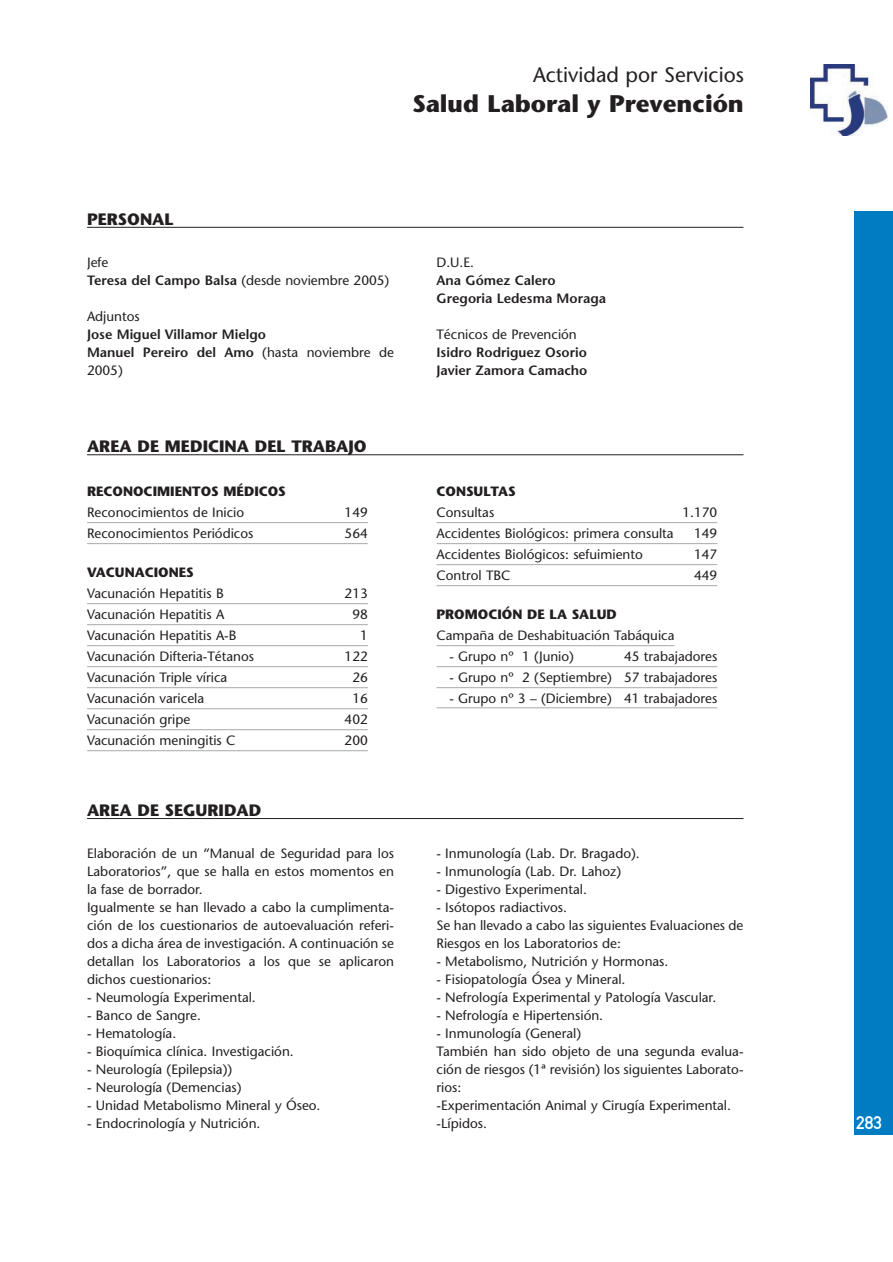
<style>
.page{position:relative;width:893px;height:1262px;background:#fff}
.page>*{position:absolute;margin:0;border:0;box-sizing:border-box;transform-origin:0 0}
.t1{font:700 24px "Stone Sans";color:#231f20}
.t2{font:21px "Stone Sans";color:#231f20}
.t3{font:18px "DIN Mittelschrift";color:#fff}
.t4{font:700 16.5px "Stone Sans";color:#231f20}
.t5{font:13.5px/18px "Stone Sans";color:#231f20}
.t6{font:600 13.5px/18px "Stone Sans";color:#231f20}
.t7{font:700 13.5px "Stone Sans";color:#231f20}
.s1{font-weight:600}
.s2{font-weight:400}
</style>
<div class="page">
<img style="left:810px;top:64px;width:77px;height:72px">
<div style="left:854px;top:211px;width:38px;height:923px;background:#007cc2"></div>
<hr style="left:87px;top:522px;width:281px;height:1px;background:#a8a9ad">
<hr style="left:87px;top:543px;width:281px;height:1px;background:#a8a9ad">
<hr style="left:87px;top:603px;width:281px;height:1px;background:#a8a9ad">
<hr style="left:87px;top:624px;width:281px;height:1px;background:#a8a9ad">
<hr style="left:87px;top:645px;width:281px;height:1px;background:#a8a9ad">
<hr style="left:87px;top:666px;width:281px;height:1px;background:#a8a9ad">
<hr style="left:87px;top:687px;width:281px;height:1px;background:#a8a9ad">
<hr style="left:87px;top:708px;width:281px;height:1px;background:#a8a9ad">
<hr style="left:87px;top:729px;width:281px;height:1px;background:#a8a9ad">
<hr style="left:87px;top:750px;width:281px;height:1px;background:#a8a9ad">
<hr style="left:436px;top:522px;width:281px;height:1px;background:#a8a9ad">
<hr style="left:436px;top:543px;width:281px;height:1px;background:#a8a9ad">
<hr style="left:436px;top:564px;width:281px;height:1px;background:#a8a9ad">
<hr style="left:436px;top:585px;width:281px;height:1px;background:#a8a9ad">
<hr style="left:436px;top:645px;width:238px;height:1px;background:#a8a9ad">
<hr style="left:436px;top:666px;width:281px;height:1px;background:#a8a9ad">
<hr style="left:436px;top:687px;width:281px;height:1px;background:#a8a9ad">
<hr style="left:436px;top:707px;width:281px;height:1px;background:#a8a9ad">
<hr style="left:87px;top:227px;width:656px;height:1px;background:#231f20">
<hr style="left:87px;top:454px;width:656px;height:1px;background:#231f20">
<hr style="left:87px;top:818px;width:656px;height:1px;background:#231f20">
<h2 class="t2" style="left:533px;top:67px;width:212px">Actividad por Servicios</h2>
<h1 class="t1" style="left:412px;top:95px;width:333px">Salud Laboral y Prevención</h1>
<p class="t4" style="left:87px;top:213px;width:88px">PERSONAL</p>
<p class="t5" style="left:87px;top:255px;width:304px">Jefe<br><span class="s1">Teresa del Campo Balsa</span> (desde noviembre 2005)</p>
<p class="t5" style="left:87px;top:309px;width:54px">Adjuntos</p>
<p class="t6" style="left:87px;top:327px;width:308px">Jose Miguel Villamor Mielgo<br>Manuel Pereiro del Amo <span class="s2">(hasta noviembre de<br>2005)</span></p>
<p class="t4" style="left:87px;top:440px;width:281px">AREA DE MEDICINA DEL TRABAJO</p>
<p class="t7" style="left:87px;top:486px;width:200px">RECONOCIMIENTOS MÉDICOS</p>
<p class="t5" style="left:87px;top:504px;width:159px">Reconocimientos de Inicio</p>
<p class="t5" style="left:344px;top:504px;width:25px">149</p>
<p class="t5" style="left:87px;top:525px;width:168px">Reconocimientos Periódicos</p>
<p class="t5" style="left:344px;top:525px;width:25px">564</p>
<p class="t7" style="left:87px;top:567px;width:108px">VACUNACIONES</p>
<p class="t5" style="left:87px;top:585px;width:138px">Vacunación Hepatitis B</p>
<p class="t5" style="left:344px;top:585px;width:25px">213</p>
<p class="t5" style="left:87px;top:606px;width:139px">Vacunación Hepatitis A</p>
<p class="t5" style="left:352px;top:606px;width:17px">98</p>
<p class="t5" style="left:87px;top:627px;width:151px">Vacunación Hepatitis A-B</p>
<p class="t5" style="left:360px;top:627px;width:9px">1</p>
<p class="t5" style="left:87px;top:648px;width:168px">Vacunación Difteria-Tétanos</p>
<p class="t5" style="left:344px;top:648px;width:25px">122</p>
<p class="t5" style="left:87px;top:669px;width:142px">Vacunación Triple vírica</p>
<p class="t5" style="left:352px;top:669px;width:17px">26</p>
<p class="t5" style="left:87px;top:690px;width:119px">Vacunación varicela</p>
<p class="t5" style="left:352px;top:690px;width:17px">16</p>
<p class="t5" style="left:87px;top:711px;width:105px">Vacunación gripe</p>
<p class="t5" style="left:344px;top:711px;width:25px">402</p>
<p class="t5" style="left:87px;top:732px;width:150px">Vacunación meningitis C</p>
<p class="t5" style="left:344px;top:732px;width:25px">200</p>
<p class="t4" style="left:87px;top:804px;width:176px">AREA DE SEGURIDAD</p>
<p class="t5" style="left:87px;top:846px;width:308px">Elaboración de un “Manual de Seguridad para los Laboratorios”, que se halla en estos momentos en la fase de borrador.<br>Igualmente se han llevado a cabo la cumplimenta&shy;ción de los cuestionarios de autoevaluación referi&shy;dos a dicha área de investigación. A continuación se detallan los Laboratorios a los que se aplicaron dichos cuestionarios:</p>
<p class="t5" style="left:87px;top:990px;width:170px">- Neumología Experimental.</p>
<p class="t5" style="left:87px;top:1008px;width:115px">- Banco de Sangre.</p>
<p class="t5" style="left:87px;top:1026px;width:91px">- Hematología.</p>
<p class="t5" style="left:87px;top:1044px;width:208px">- Bioquímica clínica. Investigación.</p>
<p class="t5" style="left:87px;top:1062px;width:147px">- Neurología (Epilepsia))</p>
<p class="t5" style="left:87px;top:1080px;width:156px">- Neurología (Demencias)</p>
<p class="t5" style="left:87px;top:1098px;width:235px">- Unidad Metabolismo Mineral y Óseo.</p>
<p class="t5" style="left:87px;top:1116px;width:175px">- Endocrinología y Nutrición.</p>
<p class="t5" style="left:436px;top:255px;width:39px">D.U.E.</p>
<p class="t6" style="left:436px;top:273px;width:171px">Ana Gómez Calero<br>Gregoria Ledesma Moraga</p>
<p class="t5" style="left:436px;top:327px;width:142px">Técnicos de Prevención</p>
<p class="t6" style="left:436px;top:345px;width:152px">Isidro Rodriguez Osorio<br>Javier Zamora Camacho</p>
<p class="t7" style="left:436px;top:486px;width:81px">CONSULTAS</p>
<p class="t5" style="left:436px;top:504px;width:59px">Consultas</p>
<p class="t5" style="left:682px;top:504px;width:36px">1.170</p>
<p class="t5" style="left:436px;top:525px;width:239px">Accidentes Biológicos: primera consulta</p>
<p class="t5" style="left:694px;top:525px;width:25px">149</p>
<p class="t5" style="left:436px;top:546px;width:208px">Accidentes Biológicos: sefuimiento</p>
<p class="t5" style="left:694px;top:546px;width:25px">147</p>
<p class="t5" style="left:436px;top:567px;width:75px">Control TBC</p>
<p class="t5" style="left:694px;top:567px;width:25px">449</p>
<p class="t7" style="left:436px;top:609px;width:182px">PROMOCIÓN DE LA SALUD</p>
<p class="t5" style="left:436px;top:627px;width:239px">Campaña de Deshabituación Tabáquica</p>
<p class="t5" style="left:449px;top:648px;width:126px">- Grupo nº 1 (Junio)</p>
<p class="t5" style="left:624px;top:648px;width:95px">45 trabajadores</p>
<p class="t5" style="left:449px;top:669px;width:269px">- Grupo nº 2 (Septiembre) 57 trabajadores</p>
<p class="t5" style="left:449px;top:690px;width:269px">- Grupo nº 3 – (Diciembre) 41 trabajadores</p>
<p class="t5" style="left:436px;top:846px;width:205px">- Inmunología (Lab. Dr. Bragado).</p>
<p class="t5" style="left:436px;top:864px;width:186px">- Inmunología (Lab. Dr. Lahoz)</p>
<p class="t5" style="left:436px;top:882px;width:152px">- Digestivo Experimental.</p>
<p class="t5" style="left:436px;top:900px;width:308px">- Isótopos radiactivos.<br>Se han llevado a cabo las siguientes Evaluaciones de<br>Riesgos en los Laboratorios de:</p>
<p class="t5" style="left:436px;top:954px;width:233px">- Metabolismo, Nutrición y Hormonas.</p>
<p class="t5" style="left:436px;top:972px;width:190px">- Fisiopatología Ósea y Mineral.</p>
<p class="t5" style="left:436px;top:990px;width:281px">- Nefrología Experimental y Patología Vascular.</p>
<p class="t5" style="left:436px;top:1008px;width:168px">- Nefrología e Hipertensión.</p>
<p class="t5" style="left:436px;top:1026px;width:308px">- Inmunología (General)<br>También han sido objeto de una segunda evalua&shy;ción de riesgos (1ª revisión) los siguientes Laborato&shy;rios:<br>-Experimentación Animal y Cirugía Experimental. -Lípidos.</p>
<h3 class="t3" style="left:856px;top:1116px;width:27px">283</h3>
</div>
